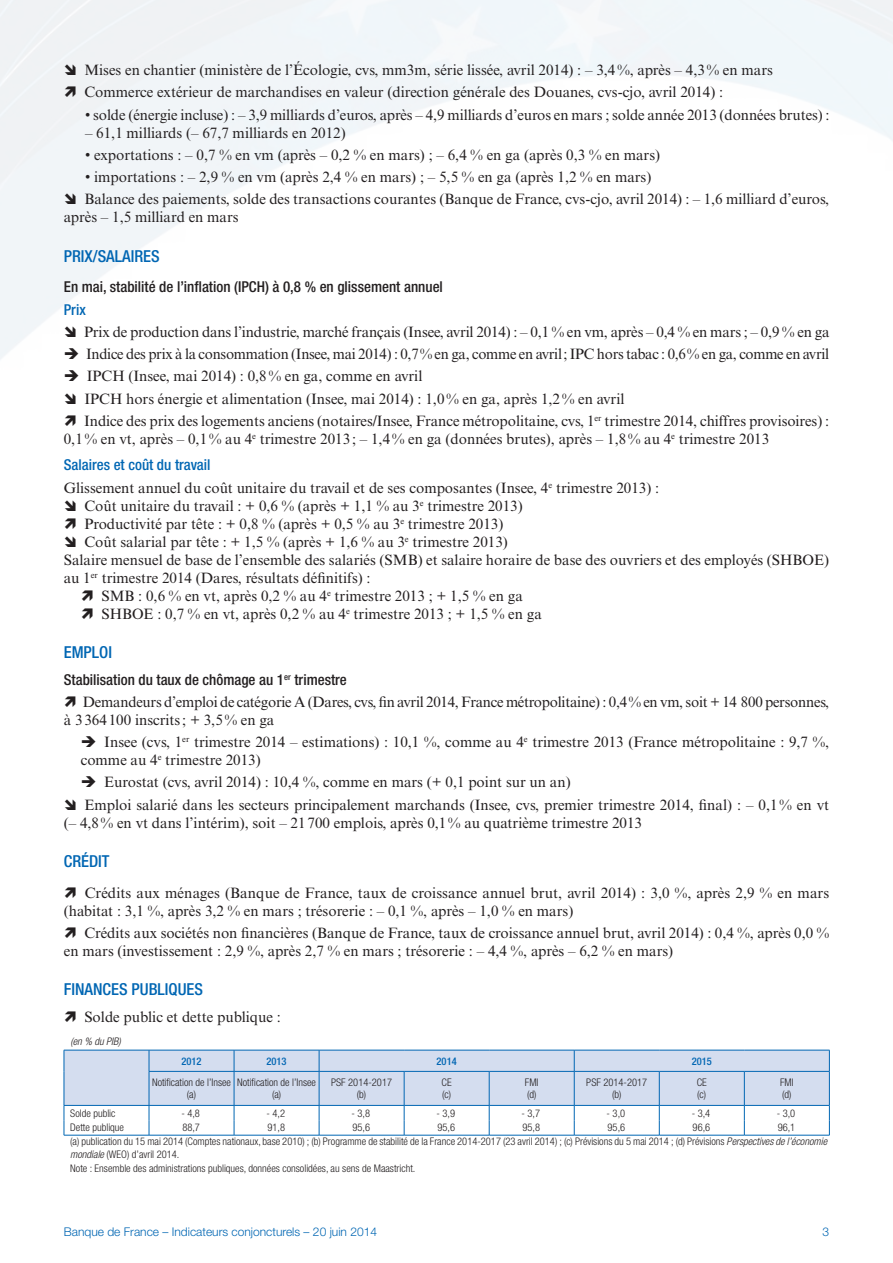
<style>
.page{position:relative;width:893px;height:1263px;background:#fff}
.page>*{position:absolute;margin:0;border:0;box-sizing:border-box;transform-origin:0 0}
.t1{font:500 condensed 16.5px "Helvetica Neue LT Std";color:#0166b3}
.t2{font:15px/22.2px "Times New Roman MT Std";color:#231f20}
.t3{font:500 condensed 15px "Helvetica Neue LT Std";color:#231f20}
.t4{font:500 condensed 15px "Helvetica Neue LT Std";color:#0166b3}
.t5{font:300 12px "Helvetica Neue LT Std";color:#0166b3}
.t6{font:300 condensed 10.5px/12.6px "Helvetica Neue LT Std";color:#231f20}
.t7{font:500 condensed 10.5px "Helvetica Neue LT Std";color:#0166b3}
.t8{font:italic 300 condensed 10.5px "Helvetica Neue LT Std";color:#231f20}
.s1{font-style:italic}
</style>
<div class="page">
<hr style="left:64px;top:1135px;width:85px;height:1px;background:#0166b3">
<hr style="left:149px;top:1135px;width:85px;height:1px;background:#0166b3">
<hr style="left:234px;top:1135px;width:85px;height:1px;background:#0166b3">
<hr style="left:319px;top:1135px;width:85px;height:1px;background:#0166b3">
<hr style="left:404px;top:1135px;width:85px;height:1px;background:#0166b3">
<hr style="left:489px;top:1135px;width:85px;height:1px;background:#0166b3">
<hr style="left:574px;top:1135px;width:85px;height:1px;background:#0166b3">
<hr style="left:659px;top:1135px;width:85px;height:1px;background:#0166b3">
<hr style="left:744px;top:1135px;width:86px;height:1px;background:#0166b3">
<svg style="left:64px;top:1050px;width:766px;height:85px"></svg>
<hr style="left:64px;top:1071px;width:1px;height:34px;background:#0166b3">
<hr style="left:149px;top:1071px;width:85px;height:1px;background:#0166b3">
<hr style="left:234px;top:1071px;width:85px;height:1px;background:#0166b3">
<hr style="left:319px;top:1071px;width:85px;height:1px;background:#0166b3">
<hr style="left:404px;top:1071px;width:85px;height:1px;background:#0166b3">
<hr style="left:489px;top:1071px;width:85px;height:1px;background:#0166b3">
<hr style="left:574px;top:1071px;width:85px;height:1px;background:#0166b3">
<hr style="left:659px;top:1071px;width:85px;height:1px;background:#0166b3">
<hr style="left:744px;top:1071px;width:86px;height:1px;background:#0166b3">
<hr style="left:149px;top:1071px;width:1px;height:34px;background:#0166b3">
<hr style="left:234px;top:1071px;width:1px;height:34px;background:#0166b3">
<hr style="left:319px;top:1071px;width:1px;height:34px;background:#0166b3">
<hr style="left:574px;top:1071px;width:1px;height:34px;background:#0166b3">
<hr style="left:404px;top:1071px;width:1px;height:34px;background:#0166b3">
<hr style="left:489px;top:1071px;width:1px;height:34px;background:#0166b3">
<hr style="left:659px;top:1071px;width:1px;height:34px;background:#0166b3">
<hr style="left:744px;top:1071px;width:1px;height:34px;background:#0166b3">
<hr style="left:829px;top:1071px;width:1px;height:34px;background:#0166b3">
<hr style="left:64px;top:1105px;width:85px;height:1px;background:#0166b3">
<hr style="left:149px;top:1105px;width:85px;height:1px;background:#0166b3">
<hr style="left:234px;top:1105px;width:85px;height:1px;background:#0166b3">
<hr style="left:319px;top:1105px;width:85px;height:1px;background:#0166b3">
<hr style="left:404px;top:1105px;width:85px;height:1px;background:#0166b3">
<hr style="left:489px;top:1105px;width:85px;height:1px;background:#0166b3">
<hr style="left:574px;top:1105px;width:85px;height:1px;background:#0166b3">
<hr style="left:659px;top:1105px;width:85px;height:1px;background:#0166b3">
<hr style="left:744px;top:1105px;width:86px;height:1px;background:#0166b3">
<svg style="left:65px;top:64px;width:11px;height:11px"></svg>
<svg style="left:65px;top:87px;width:11px;height:10px"></svg>
<svg style="left:65px;top:194px;width:11px;height:10px"></svg>
<p class="t2" style="left:84px;top:59px;width:690px">Mises en chantier (ministère de l’Écologie, cvs, mm3m, série lissée, avril 2014) : – 3,4%, après – 4,3% en mars<br>Commerce extérieur de marchandises en valeur (direction générale des Douanes, cvs-cjo, avril 2014) :</p>
<p class="t2" style="left:85px;top:103px;width:746px">• solde (énergie incluse) : – 3,9 milliards d’euros, après – 4,9 milliards d’euros en mars ; solde année 2013 (données brutes) :</p>
<p class="t2" style="left:85px;top:121px;width:262px">– 61,1 milliards (– 67,7 milliards en 2012)</p>
<p class="t2" style="left:85px;top:144px;width:577px">• exportations : – 0,7 % en vm (après – 0,2 % en mars) ; – 6,4 % en ga (après 0,3 % en mars)</p>
<p class="t2" style="left:84px;top:166px;width:746px">• importations : – 2,9 % en vm (après 2,4 % en mars) ; – 5,5 % en ga (après 1,2 % en mars)<br>Balance des paiements, solde des transactions courantes (Banque de France, cvs-cjo, avril 2014) : – 1,6 milliard d’euros,</p>
<p class="t2" style="left:64px;top:206px;width:176px">après – 1,5 milliard en mars</p>
<p class="t1" style="left:64px;top:246px;width:97px">PRIX/SALAIRES</p>
<p class="t3" style="left:64px;top:278px;width:381px">En mai, stabilité de l’inflation (IPCH) à 0,8 % en glissement annuel</p>
<p class="t4" style="left:64px;top:300px;width:23px">Prix</p>
<p class="t2" style="left:84px;top:321px;width:747px">Prix de production dans l’industrie, marché français (Insee, avril 2014) : – 0,1 % en vm, après – 0,4 % en mars ; – 0,9 % en ga</p>
<p class="t2" style="left:64px;top:343px;width:767px">➔ Indice des prix à la consommation (Insee, mai 2014) : 0,7% en ga, comme en avril; IPC hors tabac : 0,6% en ga, comme en avril</p>
<p class="t2" style="left:84px;top:365px;width:747px;text-indent:-20px">➔ IPCH (Insee, mai 2014) : 0,8% en ga, comme en avril<br>IPCH hors énergie et alimentation (Insee, mai 2014) : 1,0% en ga, après 1,2% en avril<br>Indice des prix des logements anciens (notaires/Insee, France métropolitaine, cvs, 1<sup>er</sup> trimestre 2014, chiffres provisoires) :</p>
<p class="t2" style="left:64px;top:428px;width:707px">0,1% en vt, après – 0,1% au 4<sup>e</sup> trimestre 2013; – 1,4% en ga (données brutes), après – 1,8% au 4<sup>e</sup> trimestre 2013</p>
<p class="t4" style="left:64px;top:456px;width:148px">Salaires et coût du travail</p>
<p class="t2" style="left:64px;top:477px;width:597px">Glissement annuel du coût unitaire du travail et de ses composantes (Insee, 4<sup>e</sup> trimestre 2013) :</p>
<p class="t2" style="left:84px;top:495px;width:440px">Coût unitaire du travail : + 0,6 % (après + 1,1 % au 3<sup>e</sup> trimestre 2013)</p>
<p class="t2" style="left:84px;top:513px;width:420px">Productivité par tête : + 0,8 % (après + 0,5 % au 3<sup>e</sup> trimestre 2013)</p>
<p class="t2" style="left:84px;top:531px;width:425px">Coût salarial par tête : + 1,5 % (après + 1,6 % au 3<sup>e</sup> trimestre 2013)</p>
<p class="t2" style="left:64px;top:549px;width:767px">Salaire mensuel de base de l’ensemble des salariés (SMB) et salaire horaire de base des ouvriers et des employés (SHBOE)</p>
<p class="t2" style="left:64px;top:567px;width:308px">au 1<sup>er</sup> trimestre 2014 (Dares, résultats définitifs) :</p>
<p class="t2" style="left:101px;top:585px;width:423px">SMB : 0,6 % en vt, après 0,2 % au 4<sup>e</sup> trimestre 2013 ; + 1,5 % en ga</p>
<p class="t2" style="left:101px;top:603px;width:442px">SHBOE : 0,7 % en vt, après 0,2 % au 4<sup>e</sup> trimestre 2013 ; + 1,5 % en ga</p>
<p class="t1" style="left:64px;top:642px;width:50px">EMPLOI</p>
<p class="t3" style="left:64px;top:670px;width:285px">Stabilisation du taux de chômage au 1<sup>er</sup> trimestre</p>
<p class="t2" style="left:64px;top:693px;width:767px;line-height:18px;text-indent:19px">Demandeurs d’emploi de catégorie A (Dares, cvs, fin avril 2014, France métropolitaine) : 0,4% en vm, soit + 14 800 personnes, à 3364100 inscrits; + 3,5% en ga</p>
<p class="t2" style="left:81px;top:733px;width:750px;line-height:18px">➔ Insee (cvs, 1<sup>er</sup> trimestre 2014 – estimations) : 10,1 %, comme au 4<sup>e</sup> trimestre 2013 (France métropolitaine : 9,7 %, comme au 4<sup>e</sup> trimestre 2013)</p>
<p class="t2" style="left:81px;top:771px;width:750px">➔ Eurostat (cvs, avril 2014) : 10,4 %, comme en mars (+ 0,1 point sur un an)<br>Emploi salarié dans les secteurs principalement marchands (Insee, cvs, premier trimestre 2014, final) : – 0,1% en vt</p>
<p class="t2" style="left:64px;top:811px;width:580px">(– 4,8% en vt dans l’intérim), soit – 21700 emplois, après 0,1% au quatrième trimestre 2013</p>
<p class="t1" style="left:64px;top:851px;width:47px">CRÉDIT</p>
<p class="t2" style="left:64px;top:883px;width:767px;line-height:18px;text-indent:21px">Crédits aux ménages (Banque de France, taux de croissance annuel brut, avril 2014) : 3,0 %, après 2,9 % en mars (habitat : 3,1 %, après 3,2 % en mars ; trésorerie : – 0,1 %, après – 1,0 % en mars)</p>
<p class="t2" style="left:64px;top:924px;width:767px;line-height:18px;text-indent:21px">Crédits aux sociétés non financières (Banque de France, taux de croissance annuel brut, avril 2014) : 0,4 %, après 0,0 % en mars (investissement : 2,9 %, après 2,7 % en mars ; trésorerie : – 4,4 %, après – 6,2 % en mars)</p>
<p class="t1" style="left:64px;top:979px;width:141px">FINANCES PUBLIQUES</p>
<p class="t2" style="left:84px;top:1005px;width:198px">Solde public et dette publique :</p>
<p class="t8" style="left:70px;top:1036px;width:52px">(en % du PIB)</p>
<p class="t7" style="left:181px;top:1054px;width:22px">2012</p>
<p class="t7" style="left:266px;top:1054px;width:22px">2013</p>
<p class="t7" style="left:437px;top:1054px;width:22px">2014</p>
<p class="t7" style="left:692px;top:1054px;width:22px">2015</p>
<p class="t6" style="left:152px;top:1076px;width:80px;text-align:center">Notification de l’Insee (a)</p>
<p class="t6" style="left:237px;top:1076px;width:80px;text-align:center">Notification de l’Insee (a)</p>
<p class="t6" style="left:331px;top:1076px;width:62px;text-align:center">PSF 2014-2017 (b)</p>
<p class="t6" style="left:442px;top:1076px;width:12px">CE (c)</p>
<p class="t6" style="left:525px;top:1076px;width:15px">FMI (d)</p>
<p class="t6" style="left:586px;top:1076px;width:62px;text-align:center">PSF 2014-2017 (b)</p>
<p class="t6" style="left:697px;top:1076px;width:12px">CE (c)</p>
<p class="t6" style="left:780px;top:1076px;width:15px">FMI (d)</p>
<p class="t6" style="left:70px;top:1106px;width:47px">Solde public</p>
<p class="t6" style="left:181px;top:1106px;width:20px">- 4,8</p>
<p class="t6" style="left:266px;top:1106px;width:20px">- 4,2</p>
<p class="t6" style="left:351px;top:1106px;width:20px">- 3,8</p>
<p class="t6" style="left:436px;top:1106px;width:20px">- 3,9</p>
<p class="t6" style="left:522px;top:1106px;width:20px">- 3,7</p>
<p class="t6" style="left:607px;top:1106px;width:20px">- 3,0</p>
<p class="t6" style="left:692px;top:1106px;width:20px">- 3,4</p>
<p class="t6" style="left:777px;top:1106px;width:20px">- 3,0</p>
<p class="t6" style="left:70px;top:1121px;width:55px">Dette publique</p>
<p class="t6" style="left:182px;top:1121px;width:19px">88,7</p>
<p class="t6" style="left:267px;top:1121px;width:19px">91,8</p>
<p class="t6" style="left:352px;top:1121px;width:19px">95,6</p>
<p class="t6" style="left:437px;top:1121px;width:19px">95,6</p>
<p class="t6" style="left:523px;top:1121px;width:19px">95,8</p>
<p class="t6" style="left:608px;top:1121px;width:19px">95,6</p>
<p class="t6" style="left:693px;top:1121px;width:19px">96,6</p>
<p class="t6" style="left:70px;top:1121px;width:758px;line-height:13.5px;text-indent:707px">96,1<br>(a) publication du 15 mai 2014 (Comptes nationaux, base 2010) ; (b) Programme de stabilité de la France 2014-2017 (23 avril 2014) ; (c) Prévisions du 5 mai 2014 ; (d) Prévisions <span class="s1">Perspectives de l’économie mondiale</span> (WEO) d’avril 2014.<br>Note : Ensemble des administrations publiques, données consolidées, au sens de Maastricht.</p>
<p class="t5" style="left:64px;top:1225px;width:315px">Banque de France – Indicateurs conjoncturels – 20 juin 2014</p>
<p class="t5" style="left:822px;top:1225px;width:8px">3</p>
</div>
